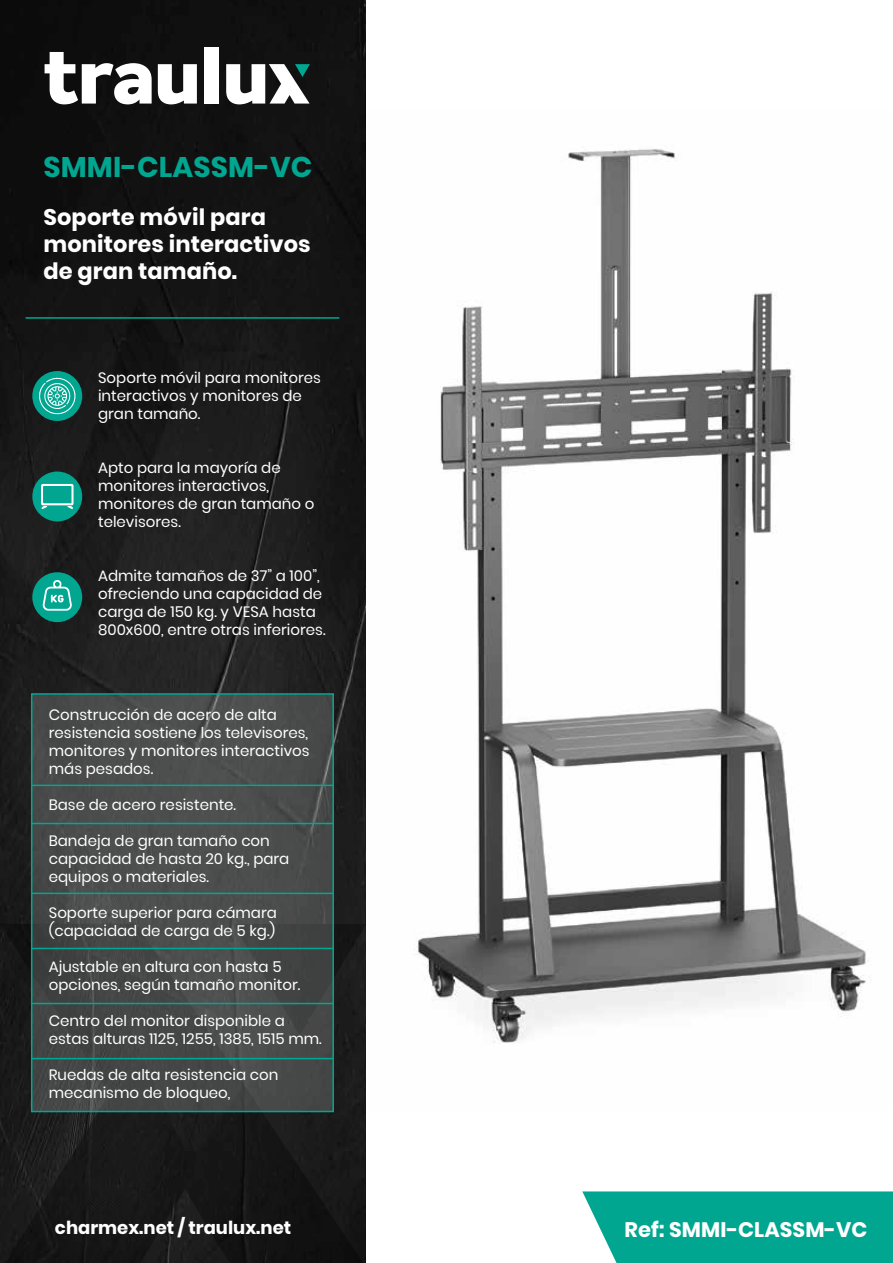
<style>
.page{position:relative;width:893px;height:1263px;background:#fff}
.page>*{position:absolute;margin:0;border:0;box-sizing:border-box;transform-origin:0 0}
.t1{font:700 28.5px "Poppins";letter-spacing:.005em;color:#01a691}
.t2{font:700 22.5px/27px "Poppins";letter-spacing:.005em;color:#fff}
.t3{font:700 21px "Poppins";letter-spacing:.005em;color:#fff}
.t4{font:700 18px "Poppins";color:#fff}
.t5{font:15px/18px "Poppins";color:#fff}
</style>
<div class="page">
<img style="left:414px;top:149px;width:457px;height:895px">
<img style="left:0;top:1px;width:366px;height:1262px">
<svg style="left:0;top:924px;width:363px;height:339px;fill:#181818"></svg>
<div style="left:334px;top:924px;width:32px;height:111px;background:#1c1c1c"></div>
<svg style="left:45px;top:52px;width:107px;height:52px"></svg>
<svg style="left:158px;top:64px;width:39px;height:40px"></svg>
<div style="left:205px;top:47px;width:14px;height:57px;background:#fff"></div>
<svg style="left:226px;top:64px;width:84px;height:40px"></svg>
<hr style="left:26px;top:317px;width:313px;height:2px;background:#01a691">
<div style="left:32px;top:694px;width:301px;height:417px;background:#4a4b4a"></div>
<hr style="left:32px;top:785px;width:301px;height:1px;background:#00a792">
<hr style="left:32px;top:823px;width:301px;height:1px;background:#00a792">
<hr style="left:32px;top:893px;width:301px;height:1px;background:#00a792">
<hr style="left:32px;top:948px;width:301px;height:1px;background:#00a792">
<hr style="left:32px;top:1003px;width:301px;height:1px;background:#00a792">
<hr style="left:32px;top:1058px;width:301px;height:1px;background:#00a792">
<div style="left:31px;top:693px;width:303px;height:419px;border:2px solid #00a792"></div>
<div style="left:32px;top:572px;width:50px;height:50px;background:#01a691;border-radius:50%"></div>
<svg style="left:42px;top:580px;width:30px;height:31px"></svg>
<div style="left:32px;top:371px;width:50px;height:50px;background:#01a691;border-radius:50%"></div>
<svg style="left:38px;top:375px;width:39px;height:41px"></svg>
<div style="left:32px;top:471px;width:50px;height:50px;background:#01a691;border-radius:50%"></div>
<svg style="left:41px;top:484px;width:33px;height:25px"></svg>
<svg style="left:582px;top:1191px;width:311px;height:72px"></svg>
<h1 class="t1" style="left:43px;top:150px;width:270px">SMMI-CLASSM-VC</h1>
<h2 class="t2" style="left:43px;top:203px;width:269px">Soporte móvil para monitores interactivos de gran tamaño.</h2>
<p class="t5" style="left:98px;top:369px;width:224px">Soporte móvil para monitores interactivos y monitores de gran tamaño.</p>
<p class="t5" style="left:98px;top:459px;width:218px">Apto para la mayoría de monitores interactivos, monitores de gran tamaño o televisores.</p>
<p class="t5" style="left:98px;top:567px;width:229px">Admite tamaños de 37” a 100”, ofreciendo una capacidad de carga de 150 kg. y VESA hasta<br>800x600, entre otras inferiores.</p>
<p class="t5" style="left:49px;top:705px;width:262px">Construcción de acero de alta resistencia sostiene los televisores, monitores y monitores interactivos más pesados.</p>
<p class="t5" style="left:49px;top:795px;width:189px">Base de acero resistente.</p>
<p class="t5" style="left:49px;top:831px;width:242px">Bandeja de gran tamaño con capacidad de hasta 20 kg., para equipos o materiales.</p>
<p class="t5" style="left:49px;top:903px;width:230px">Soporte superior para cámara (capacidad de carga de 5 kg.)</p>
<p class="t5" style="left:49px;top:957px;width:253px">Ajustable en altura con hasta 5 opciones, según tamaño monitor.</p>
<p class="t5" style="left:49px;top:1011px;width:274px">Centro del monitor disponible a estas alturas 1125, 1255, 1385, 1515 mm.</p>
<p class="t5" style="left:49px;top:1065px;width:231px">Ruedas de alta resistencia con mecanismo de bloqueo,</p>
<p class="t4" style="left:55px;top:1217px;width:238px">charmex.net / traulux.net</p>
<h3 class="t3" style="left:625px;top:1217px;width:244px">Ref: SMMI-CLASSM-VC</h3>
</div>
